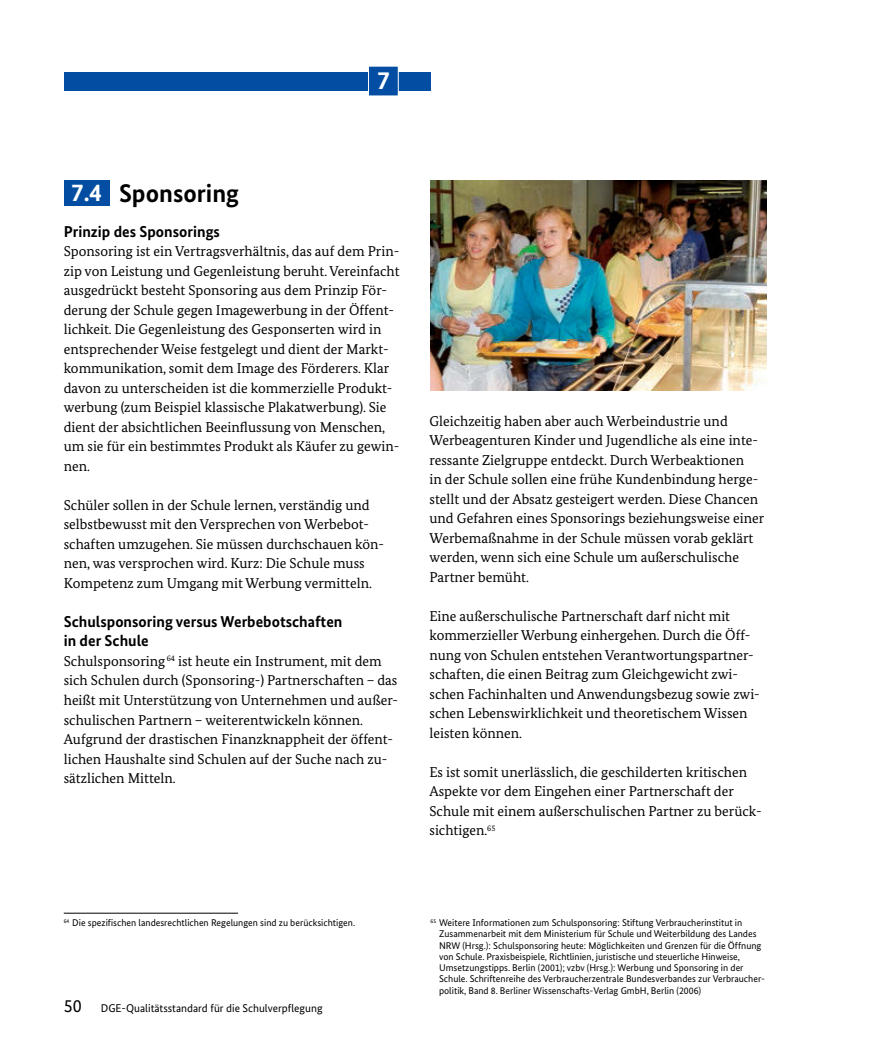
<style>
.page{position:relative;width:893px;height:1051px;background:#fff}
.page>*{position:absolute;margin:0;border:0;box-sizing:border-box;transform-origin:0 0}
.t1{font:700 25.5px "Bundes Sans";color:#000}
.t2{font:700 25.5px "Bundes Sans";color:#fff}
.t3{font:700 15.75px/19.5px "Bundes Sans";color:#000}
.t4{font:14.25px/19.5px "Bundes Serif";color:#000}
.t5{font:11.25px "Bundes Sans";color:#000}
.t6{font:9.75px/11.2px "Bundes Sans";color:#000}
.s1{font-size:25.05px;color:#fff}
.s2{font-size:18px}
</style>
<div class="page">
<div style="left:64px;top:72px;width:367px;height:18px;background:#034ea2"></div>
<div style="left:368px;top:66px;width:30px;height:30px;background:#034ea2"></div>
<div style="left:368px;top:66px;width:31px;height:30px;border:1px solid #fff"></div>
<div style="left:64px;top:180px;width:46px;height:25px;background:#034ea2"></div>
<hr style="left:64px;top:912px;width:174px;height:1px;background:#000">
<img style="left:431px;top:180px;width:335px;height:210px">
<h1 class="t2" style="left:377px;top:65px;width:14px">7</h1>
<h1 class="t1" style="left:71px;top:178px;width:169px"><span class="s1">7.4</span> Sponsoring</h1>
<p class="t3" style="left:64px;top:221px;width:158px">Prinzip des Sponsorings</p>
<p class="t4" style="left:64px;top:241px;width:337px">Sponsoring ist ein Vertragsverhältnis, das auf dem Prin&shy;zip von Leistung und Gegenleistung beruht. Vereinfacht ausgedrückt besteht Sponsoring aus dem Prinzip För&shy;derung der Schule gegen Imagewerbung in der Öffent&shy;lichkeit. Die Gegenleistung des Gesponserten wird in entsprechender Weise festgelegt und dient der Markt&shy;kommunikation, somit dem Image des Förderers. Klar davon zu unterscheiden ist die kommerzielle Produkt&shy;werbung (zum Beispiel klassische Plakatwerbung). Sie dient der absichtlichen Beeinflussung von Menschen, um sie für ein bestimmtes Produkt als Käufer zu gewin&shy;nen.</p>
<p class="t4" style="left:64px;top:495px;width:322px">Schüler sollen in der Schule lernen, verständig und selbstbewusst mit den Versprechen von Werbebot&shy;schaften umzugehen. Sie müssen durchschauen kön&shy;nen, was versprochen wird. Kurz: Die Schule muss Kompetenz zum Umgang mit Werbung vermitteln.</p>
<p class="t3" style="left:64px;top:611px;width:280px">Schulsponsoring versus Werbebotschaften in der Schule</p>
<p class="t4" style="left:64px;top:651px;width:336px">Schulsponsoring <sup>64</sup> ist heute ein Instrument, mit dem sich Schulen durch (Sponsoring-) Partnerschaften – das heißt mit Unterstützung von Unternehmen und außer&shy;schulischen Partnern – weiterentwickeln können.<br>Aufgrund der drastischen Finanzknappheit der öffent&shy;lichen Haushalte sind Schulen auf der Suche nach zu&shy;sätzlichen Mitteln.</p>
<p class="t4" style="left:429px;top:411px;width:336px">Gleichzeitig haben aber auch Werbeindustrie und Werbeagenturen Kinder und Jugendliche als eine inte&shy;ressante Zielgruppe entdeckt. Durch Werbeaktionen<br>in der Schule sollen eine frühe Kundenbindung herge&shy;stellt und der Absatz gesteigert werden. Diese Chancen und Gefahren eines Sponsorings beziehungsweise einer Werbemaßnahme in der Schule müssen vorab geklärt werden, wenn sich eine Schule um außerschulische Partner bemüht.</p>
<p class="t4" style="left:429px;top:606px;width:332px">Eine außerschulische Partnerschaft darf nicht mit kommerzieller Werbung einhergehen. Durch die Öff&shy;nung von Schulen entstehen Verantwortungspartner&shy;schaften, die einen Beitrag zum Gleichgewicht zwi&shy;schen Fachinhalten und Anwendungsbezug sowie zwi&shy;schen Lebenswirklichkeit und theoretischem Wissen leisten können.</p>
<p class="t4" style="left:429px;top:762px;width:334px">Es ist somit unerlässlich, die geschilderten kritischen Aspekte vor dem Eingehen einer Partnerschaft der Schule mit einem außerschulischen Partner zu berück&shy;sichtigen.<sup>65</sup></p>
<p class="t6" style="left:64px;top:916px;width:293px"><sup>64</sup> Die spezifischen landesrechtlichen Regelungen sind zu berücksichtigen.</p>
<p class="t6" style="left:439px;top:916px;width:327px;text-indent:-9px"><sup>65</sup> Weitere Informationen zum Schulsponsoring: Stiftung Verbraucherinstitut in Zusammenarbeit mit dem Ministerium für Schule und Weiterbildung des Landes NRW (Hrsg.): Schulsponsoring heute: Möglichkeiten und Grenzen für die Öffnung von Schule. Praxisbeispiele, Richtlinien, juristische und steuerliche Hinweise, Umsetzungstipps. Berlin (2001); vzbv (Hrsg.): Werbung und Sponsoring in der Schule. Schriftenreihe des Verbraucherzentrale Bundesverbandes zur Verbraucher&shy;politik, Band 8. Berliner Wissenschafts-Verlag GmbH, Berlin (2006)</p>
<p class="t5" style="left:64px;top:1001px;width:260px"><span class="s2">50</span> DGE-Qualitätsstandard für die Schulverpflegung</p>
</div>
